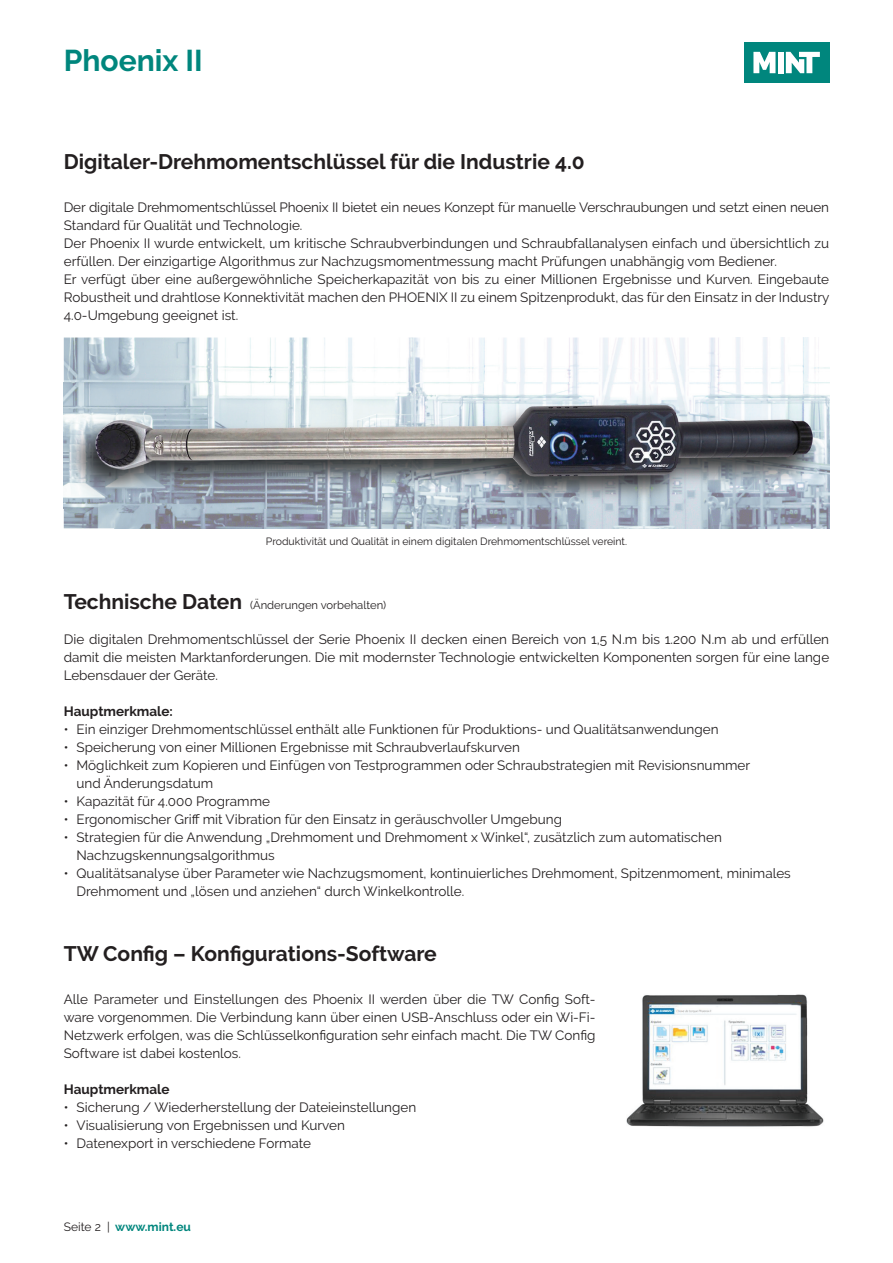
<style>
.page{position:relative;width:893px;height:1263px;background:#fff}
.page>*{position:absolute;margin:0;border:0;box-sizing:border-box;transform-origin:0 0}
.t1{font:700 30px "Raleway";color:#00867d}
.t2{font:700 21px "Raleway";color:#231f20}
.t3{font:13.5px/18px "Raleway";color:#231f20}
.t4{font:700 13.5px "Raleway";color:#231f20}
.t5{font:700 12px "Raleway";color:#00867d}
.t6{font:11.25px "Raleway";color:#231f20}
.t7{font:10.5px "Raleway";color:#231f20}
.s1{font-weight:700;font-size:21px}
.s2{font-weight:400;color:#231f20}
</style>
<div class="page">
<div style="left:744px;top:43px;width:85px;height:40px;background:#00867d"></div>
<svg style="left:753px;top:52px;width:22px;height:21px"></svg>
<div style="left:778px;top:52px;width:6px;height:21px;background:#fff"></div>
<svg style="left:786px;top:52px;width:34px;height:21px"></svg>
<img style="left:64px;top:338px;width:663px;height:44px">
<img style="left:727px;top:338px;width:102px;height:44px">
<img style="left:64px;top:508px;width:51px;height:20px">
<img style="left:115px;top:508px;width:714px;height:20px">
<img style="left:626px;top:994px;width:198px;height:133px">
<img style="left:64px;top:382px;width:765px;height:126px">
<h1 class="t1" style="left:64px;top:43px;width:141px">Phoenix II</h1>
<h2 class="t2" style="left:64px;top:149px;width:522px">Digitaler-Drehmomentschlüssel für die Industrie 4.0</h2>
<p class="t3" style="left:64px;top:198px;width:767px">Der digitale Drehmomentschlüssel Phoenix II bietet ein neues Konzept für manuelle Verschraubungen und setzt einen neuen Standard für Qualität und Technologie.<br>Der Phoenix II wurde entwickelt, um kritische Schraubverbindungen und Schraubfallanalysen einfach und übersichtlich zu erfüllen. Der einzigartige Algorithmus zur Nachzugsmomentmessung macht Prüfungen unabhängig vom Bediener.<br>Er verfügt über eine außergewöhnliche Speicherkapazität von bis zu einer Millionen Ergebnisse und Kurven. Eingebaute Robustheit und drahtlose Konnektivität machen den PHOENIX II zu einem Spitzenprodukt, das für den Einsatz in der Industry 4.0-Umgebung geeignet ist.</p>
<p class="t7" style="left:266px;top:536px;width:363px">Produktivität und Qualität in einem digitalen Drehmomentschlüssel vereint.</p>
<p class="t6" style="left:64px;top:599px;width:324px"><span class="s1">Technische Daten</span> (Änderungen vorbehalten)</p>
<p class="t3" style="left:64px;top:630px;width:767px;text-align:justify">Die digitalen Drehmomentschlüssel der Serie Phoenix II decken einen Bereich von 1,5 N.m bis 1.200 N.m ab und erfüllen damit die meisten Marktanforderungen. Die mit modernster Technologie entwickelten Komponenten sorgen für eine lange Lebensdauer der Geräte.</p>
<p class="t4" style="left:64px;top:703px;width:111px">Hauptmerkmale:</p>
<p class="t3" style="left:64px;top:720px;width:656px">• Ein einziger Drehmomentschlüssel enthält alle Funktionen für Produktions- und Qualitätsanwendungen</p>
<p class="t3" style="left:64px;top:738px;width:458px">• Speicherung von einer Millionen Ergebnisse mit Schraubverlaufskurven</p>
<p class="t3" style="left:77px;top:756px;width:675px;text-indent:-13px">• Möglichkeit zum Kopieren und Einfügen von Testprogrammen oder Schraubstrategien mit Revisionsnummer und Änderungsdatum</p>
<p class="t3" style="left:64px;top:792px;width:208px">• Kapazität für 4.000 Programme</p>
<p class="t3" style="left:64px;top:810px;width:500px">• Ergonomischer Griff mit Vibration für den Einsatz in geräuschvoller Umgebung</p>
<p class="t3" style="left:77px;top:828px;width:647px;text-indent:-13px">• Strategien für die Anwendung „Drehmoment und Drehmoment x Winkel“, zusätzlich zum automatischen<br>Nachzugskennungsalgorithmus</p>
<p class="t3" style="left:77px;top:864px;width:716px;text-indent:-13px">• Qualitätsanalyse über Parameter wie Nachzugsmoment, kontinuierliches Drehmoment, Spitzenmoment, minimales<br>Drehmoment und „lösen und anziehen“ durch Winkelkontrolle.</p>
<h2 class="t2" style="left:64px;top:941px;width:374px">TW Config – Konfigurations-Software</h2>
<p class="t3" style="left:64px;top:990px;width:533px;text-align:justify">Alle Parameter und Einstellungen des Phoenix II werden über die TW Config Soft&shy;ware vorgenommen. Die Verbindung kann über einen USB-Anschluss oder ein Wi-Fi-Netzwerk erfolgen, was die Schlüsselkonfiguration sehr einfach macht. Die TW Config Software ist dabei kostenlos.</p>
<p class="t4" style="left:64px;top:1081px;width:107px">Hauptmerkmale</p>
<p class="t3" style="left:64px;top:1098px;width:354px">• Sicherung / Wiederherstellung der Dateieinstellungen</p>
<p class="t3" style="left:64px;top:1116px;width:283px">• Visualisierung von Ergebnissen und Kurven</p>
<p class="t3" style="left:64px;top:1134px;width:249px">• Datenexport in verschiedene Formate</p>
<p class="t5" style="left:64px;top:1220px;width:129px"><span class="s2">Seite 2 |</span> www.mint.eu</p>
</div>
